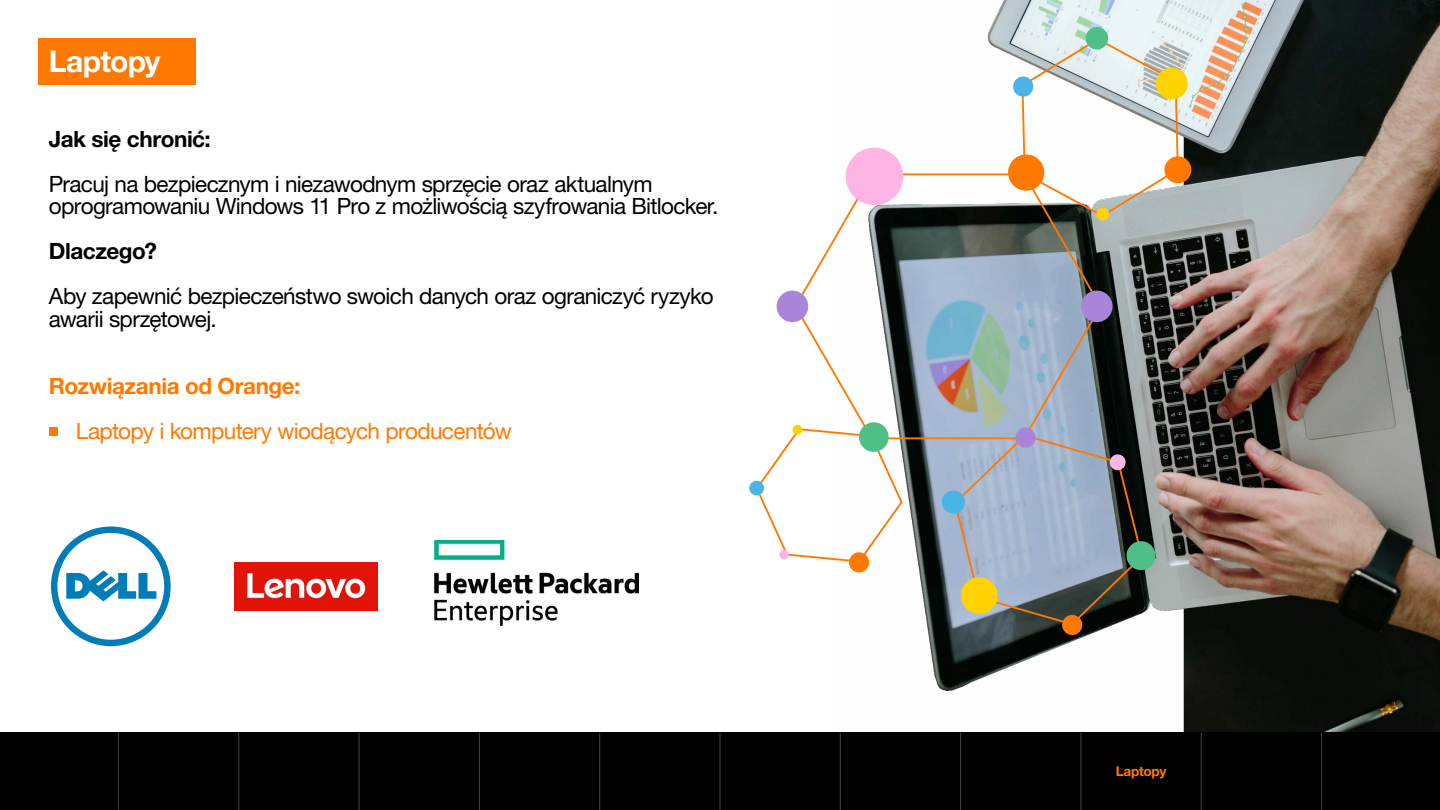
<style>
.page{position:relative;width:1440px;height:810px;background:#fff}
.page>*{position:absolute;margin:0;border:0;box-sizing:border-box;transform-origin:0 0}
.t1{font:700 30px "Helvetica Neue LT Pro";letter-spacing:-.025em;color:#fff}
.t2{font:22.5px/22.5px "Helvetica Neue LT Pro";letter-spacing:-.03em;color:#000}
.t3{font:22.5px "Helvetica Neue LT Pro";letter-spacing:-.03em;color:#ff7900}
.t4{font:700 22.5px "Helvetica Neue LT Pro";letter-spacing:-.02em;color:#000}
.t5{font:700 22.5px "Helvetica Neue LT Pro";letter-spacing:-.02em;color:#ff7900}
.t6{font:700 13.5px "Helvetica Neue LT Pro";letter-spacing:-.02em;color:#ff7900}
</style>
<div class="page">
<img style="left:833px;top:0;width:607px;height:733px">
<svg style="left:793px;top:172px;width:310px;height:268px"></svg>
<div style="left:1081px;top:291px;width:32px;height:31px;background:#a885d8;border-radius:50%"></div>
<svg style="left:859px;top:422px;width:30px;height:30px"></svg>
<svg style="left:845px;top:147px;width:58px;height:58px"></svg>
<div style="left:777px;top:291px;width:31px;height:31px;background:#a885d8;border-radius:50%"></div>
<svg style="left:1009px;top:25px;width:184px;height:196px"></svg>
<svg style="left:941px;top:426px;width:216px;height:210px;background:#889298"></svg>
<svg style="left:749px;top:427px;width:155px;height:147px"></svg>
<div style="left:38px;top:38px;width:158px;height:47px;background:#ff7900"></div>
<div style="left:49px;top:427px;width:8px;height:8px;background:#ff7900"></div>
<svg style="left:51px;top:527px;width:120px;height:119px"></svg>
<img style="left:234px;top:562px;width:144px;height:48px">
<img style="left:435px;top:540px;width:203px;height:85px">
<div style="left:0;top:733px;width:1440px;height:77px;background:#000"></div>
<hr style="left:118px;top:733px;width:1px;height:77px;background:#fff">
<hr style="left:238px;top:733px;width:1px;height:77px;background:#fff">
<hr style="left:359px;top:733px;width:1px;height:77px;background:#fff">
<hr style="left:479px;top:733px;width:1px;height:77px;background:#fff">
<hr style="left:599px;top:733px;width:1px;height:77px;background:#fff">
<hr style="left:719px;top:733px;width:2px;height:77px;background:#fff">
<hr style="left:840px;top:733px;width:1px;height:77px;background:#fff">
<hr style="left:960px;top:733px;width:1px;height:77px;background:#fff">
<hr style="left:1080px;top:733px;width:1px;height:77px;background:#fff">
<hr style="left:1201px;top:733px;width:1px;height:77px;background:#fff">
<hr style="left:1321px;top:733px;width:1px;height:77px;background:#fff">
<h1 class="t1" style="left:49px;top:42px;width:113px">Laptopy</h1>
<p class="t4" style="left:49px;top:125px;width:163px">Jak się chronić:</p>
<p class="t2" style="left:49px;top:172px;width:671px">Pracuj na bezpiecznym i niezawodnym sprzęcie oraz aktualnym oprogramowaniu Windows 11 Pro z możliwością szyfrowania Bitlocker.</p>
<p class="t4" style="left:49px;top:237px;width:109px">Dlaczego?</p>
<p class="t2" style="left:49px;top:285px;width:666px">Aby zapewnić bezpieczeństwo swoich danych oraz ograniczyć ryzyko awarii sprzętowej.</p>
<p class="t5" style="left:49px;top:372px;width:253px">Rozwiązania od Orange:</p>
<p class="t3" style="left:76px;top:418px;width:437px">Laptopy i komputery wiodących producentów</p>
<p class="t6" style="left:1116px;top:763px;width:52px">Laptopy</p>
</div>
